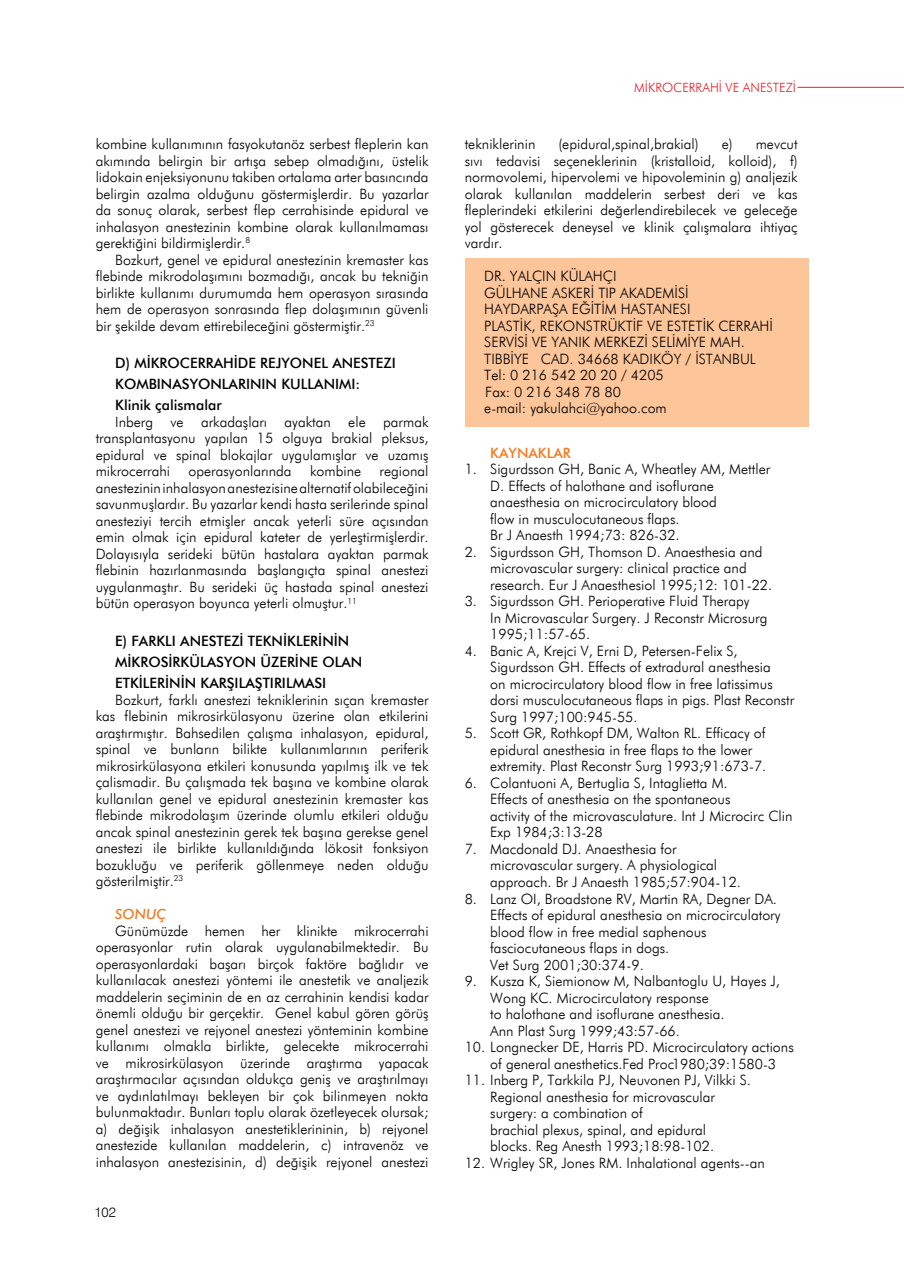
<style>
.page{position:relative;width:904px;height:1285px;background:#fff}
.page>*{position:absolute;margin:0;border:0;box-sizing:border-box;transform-origin:0 0}
.t1{font:300 14.25px/16.5px "Futura BT";color:#000}
.t2{font:500 14.25px/21px "Futura BT";color:#000}
.t3{font:500 14.25px "Futura BT";color:#f47920}
.t4{font:italic 500 14.25px "Futura BT";color:#f47920}
.t5{font:300 13.5px "Swiss 721 BT";color:#000}
.t6{font:300 12.75px "Futura BT";color:#ed1d24}
</style>
<div class="page">
<div style="left:465px;top:258px;width:343px;height:169px;background:#fcc59a"></div>
<hr style="left:797px;top:87px;width:106px;height:1px;background:#ed1d24">
<p class="t1" style="left:96px;top:136px;width:334px;text-align:justify">kombine kullanımının fasyokutanöz serbest fleplerin kan akımında belirgin bir artışa sebep olmadığını, üstelik lidokain enjeksiyonunu takiben ortalama arter basıncında belirgin azalma olduğunu göstermişlerdir. Bu yazarlar da sonuç olarak, serbest flep cerrahisinde epidural ve inhalasyon anestezinin kombine olarak kullanılmaması gerektiğini bildirmişlerdir.<sup>8</sup></p>
<p class="t1" style="left:96px;top:251px;width:334px;text-align:justify;text-indent:19px">Bozkurt, genel ve epidural anestezinin kremaster kas flebinde mikrodolaşımını bozmadığı, ancak bu tekniğin birlikte kullanımı durumumda hem operasyon sırasında hem de operasyon sonrasında flep dolaşımının güvenli bir şekilde devam ettirebileceğini göstermiştir.<sup>23</sup></p>
<p class="t2" style="left:115px;top:352px;width:282px">D) MİKROCERRAHİDE REJYONEL ANESTEZI<br>KOMBINASYONLARININ KULLANIMI:<br>Klinik çalismalar</p>
<p class="t1" style="left:96px;top:413px;width:334px;text-align:justify;text-indent:19px">Inberg ve arkadaşları ayaktan ele parmak transplantasyonu yapılan 15 olguya brakial pleksus, epidural ve spinal blokajlar uygulamışlar ve uzamış mikrocerrahi</p>
<p class="t1" style="left:96px;top:463px;width:334px;text-align:justify;text-indent:284px">regional anestezinin inhalasyon anestezisine alternatif olabileceğini savunmuşlardır. Bu yazarlar kendi hasta serilerinde spinal anesteziyi tercih etmişler ancak yeterli süre açısından emin olmak için epidural kateter de yerleştirmişlerdir.<br>Dolayısıyla serideki bütün hastalara ayaktan parmak flebinin hazırlanmasında başlangıçta spinal anestezi uygulanmaştır. Bu serideki üç hastada spinal anestezi bütün operasyon boyunca yeterli olmuştur.<sup>11</sup></p>
<p class="t2" style="left:115px;top:630px;width:248px">E) FARKLI ANESTEZİ TEKNİKLERİNİN<br>MİKROSİRKÜLASYON ÜZERİNE OLAN<br>ETKİLERİNİN KARŞILAŞTIRILMASI</p>
<p class="t1" style="left:96px;top:691px;width:334px;text-align:justify;text-indent:19px">Bozkurt, farklı anestezi tekniklerinin sıçan kremaster kas flebinin mikrosirkülasyonu üzerine olan etkilerini araştırmıştır. Bahsedilen çalışma inhalasyon, epidural, spinal ve bunların bilikte kullanımlarının periferik mikrosirkülasyona etkileri konusunda yapılmış ilk ve tek çalismadir. Bu çalışmada tek başına ve kombine olarak kullanılan genel ve epidural anestezinin kremaster kas flebinde mikrodolaşım üzerinde olumlu etkileri olduğu ancak spinal anestezinin gerek tek başına gerekse genel anestezi ile birlikte kullanıldığında lökosit fonksiyon bozukluğu ve periferik göllenmeye neden olduğu gösterilmiştir.<sup>23</sup></p>
<p class="t4" style="left:115px;top:905px;width:12px">SONU</p>
<p class="t4" style="left:156px;top:905px;width:11px">Ç</p>
<p class="t1" style="left:96px;top:922px;width:334px;text-align:justify;text-indent:19px">Günümüzde hemen her klinikte mikrocerrahi operasyonlar rutin olarak uygulanabilmektedir. Bu operasyonlardaki başarı birçok faktöre bağlıdır ve kullanılacak anestezi yöntemi ile anestetik ve analjezik maddelerin seçiminin de en az cerrahinin kendisi kadar önemli olduğu bir gerçektir. Genel kabul gören görüş genel anestezi ve rejyonel anestezi yönteminin kombine kullanımı olmakla birlikte, gelecekte mikrocerrahi ve mikrosirkülasyon üzerinde araştırma yapacak araştırmacılar açısından oldukça geniş ve araştırılmayı ve aydınlatılmayı bekleyen bir çok bilinmeyen nokta bulunmaktadır. Bunları toplu olarak özetleyecek olursak; a) değişik inhalasyon anestetiklerininin, b) rejyonel anestezide kullanılan maddelerin, c) intravenöz ve inhalasyon anestezisinin, d) değişik rejyonel anestezi</p>
<p class="t1" style="left:188px;top:463px;width:105px">operasyonlarında</p>
<p class="t1" style="left:310px;top:463px;width:53px">kombine</p>
<p class="t5" style="left:94px;top:1204px;width:23px">102</p>
<p class="t6" style="left:634px;top:80px;width:163px">MİKROCERRAHİ VE ANESTEZİ</p>
<p class="t1" style="left:465px;top:136px;width:72px">tekniklerinin</p>
<p class="t1" style="left:558px;top:136px;width:142px">(epidural,spinal,brakial)</p>
<p class="t1" style="left:465px;top:136px;width:334px;text-align:justify;text-indent:257px">e) mevcut sıvı tedavisi seçeneklerinin (kristalloid, kolloid), f) normovolemi, hipervolemi ve hipovoleminin g) analjezik olarak kullanılan maddelerin serbest deri ve kas fleplerindeki etkilerini değerlendirebilecek ve geleceğe yol gösterecek deneysel ve klinik çalışmalara ihtiyaç vardır.</p>
<p class="t1" style="left:484px;top:268px;width:42px">Dr. Yalçın</p>
<p class="t1" style="left:560px;top:268px;width:58px">KÜLAHÇI</p>
<p class="t1" style="left:484px;top:284px;width:21px">Gülhane</p>
<p class="t1" style="left:552px;top:284px;width:17px">Asker</p>
<p class="t1" style="left:591px;top:284px;width:48px">İ Tıp Akadem</p>
<p class="t1" style="left:674px;top:284px;width:16px">İsİ</p>
<p class="t1" style="left:484px;top:301px;width:20px">Haydarpaşa</p>
<p class="t1" style="left:572px;top:301px;width:68px">Eğİtİm Hastanesi</p>
<p class="t1" style="left:484px;top:317px;width:15px">Plast</p>
<p class="t1" style="left:520px;top:317px;width:37px">İk, Rekonstrükt</p>
<p class="t1" style="left:632px;top:317px;width:50px">İf ve Estet</p>
<p class="t1" style="left:702px;top:317px;width:35px">İk Cerrah</p>
<p class="t1" style="left:769px;top:317px;width:5px">İ</p>
<p class="t1" style="left:484px;top:334px;width:84px">Servİsİ ve Yanık</p>
<p class="t1" style="left:594px;top:334px;width:21px">Merkez</p>
<p class="t1" style="left:644px;top:334px;width:102px">İ Selİmİye Mah .</p>
<p class="t1" style="left:484px;top:350px;width:36px">Tıbbİye</p>
<p class="t1" style="left:541px;top:350px;width:100px">Cad. 34668 Kadıköy</p>
<p class="t1" style="left:685px;top:350px;width:23px">/ İstanbul</p>
<p class="t1" style="left:484px;top:367px;width:184px">Tel: 0 216 542 20 20 / 4205<br>Fax: 0 216 348 78 80<br>e-mail: yakulahci@yahoo.com</p>
<p class="t3" style="left:490px;top:444px;width:82px">KAYNAKLAR</p>
<p class="t1" style="left:490px;top:460px;width:281px;text-indent:-26px">1. Sigurdsson GH, Banic A, Wheatley AM, Mettler D. Effects of halothane and isoflurane anaesthesia on microcirculatory blood<br>flow in musculocutaneous flaps.<br>Br J Anaesth 1994;73: 826-32.</p>
<p class="t1" style="left:490px;top:543px;width:283px;text-indent:-26px">2. Sigurdsson GH, Thomson D. Anaesthesia and microvascular surgery: clinical practice and research. Eur J Anaesthesiol 1995;12: 101-22.</p>
<p class="t1" style="left:490px;top:592px;width:279px;text-indent:-26px">3. Sigurdsson GH. Perioperative Fluid Therapy<br>In Microvascular Surgery. J Reconstr Microsurg<br>1995;11:57-65.</p>
<p class="t1" style="left:490px;top:642px;width:305px;text-indent:-26px">4. Banic A, Krejci V, Erni D, Petersen-Felix S, Sigurdsson GH. Effects of extradural anesthesia<br>on microcirculatory blood flow in free latissimus dorsi musculocutaneous flaps in pigs. Plast Reconstr Surg 1997;100:945-55.</p>
<p class="t1" style="left:490px;top:724px;width:277px;text-indent:-26px">5. Scott GR, Rothkopf DM, Walton RL. Efficacy of epidural anesthesia in free flaps to the lower extremity. Plast Reconstr Surg 1993;91:673-7.</p>
<p class="t1" style="left:490px;top:774px;width:304px;text-indent:-26px">6. Colantuoni A, Bertuglia S, Intaglietta M.<br>Effects of anesthesia on the spontaneous<br>activity of the microvasculature. Int J Microcirc Clin Exp 1984;3:13-28</p>
<p class="t1" style="left:490px;top:840px;width:252px;text-indent:-26px">7. Macdonald DJ. Anaesthesia for microvascular surgery. A physiological approach. Br J Anaesth 1985;57:904-12.</p>
<p class="t1" style="left:490px;top:889px;width:292px;text-indent:-26px">8. Lanz OI, Broadstone RV, Martin RA, Degner DA.<br>Effects of epidural anesthesia on microcirculatory blood flow in free medial saphenous fasciocutaneous flaps in dogs.<br>Vet Surg 2001;30:374-9.</p>
<p class="t1" style="left:490px;top:972px;width:291px;text-indent:-26px">9. Kusza K, Siemionow M, Nalbantoglu U, Hayes J, Wong KC. Microcirculatory response<br>to halothane and isoflurane anesthesia.<br>Ann Plast Surg 1999;43:57-66.</p>
<p class="t1" style="left:465px;top:1038px;width:330px;text-align:center">10. Longnecker DE, Harris PD. Microcirculatory actions of general anesthetics.Fed Proc 1980;39:1580-3</p>
<p class="t1" style="left:490px;top:1071px;width:262px;text-indent:-26px">11. Inberg P, Tarkkila PJ, Neuvonen PJ, Vilkki S.<br>Regional anesthesia for microvascular surgery: a combination of<br>brachial plexus, spinal, and epidural blocks. Reg Anesth 1993;18:98-102.</p>
<p class="t1" style="left:465px;top:1153px;width:301px">12. Wrigley SR, Jones RM. Inhalational agents--an</p>
</div>
